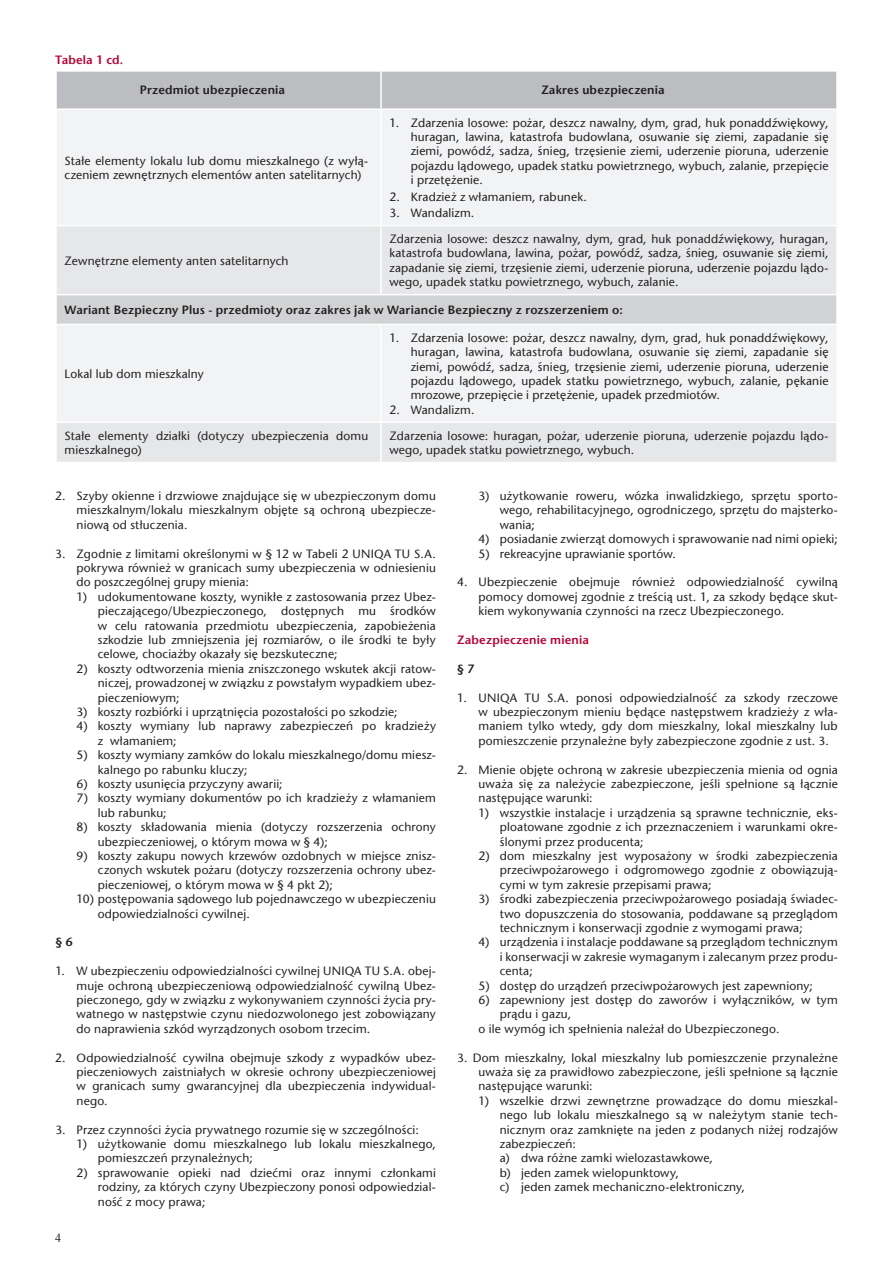
<style>
.page{position:relative;width:893px;height:1263px;background:#fff}
.page>*{position:absolute;margin:0;border:0;box-sizing:border-box;transform-origin:0 0}
.t1{font:12px/14.4px "Stone Sans Pl";letter-spacing:.015em;color:#231f20;text-align:justify}
.t2{font:600 12px "Stone Sans Pl";letter-spacing:.015em;color:#231f20}
.t3{font:600 12px "Stone Sans Pl";letter-spacing:.015em;color:#b50536}
.t4{font:12px "Times New Roman";color:#231f20}
</style>
<div class="page">
<div style="left:57px;top:72px;width:779px;height:36px;background:#bcbdc0"></div>
<div style="left:57px;top:110px;width:779px;height:115px;background:#f2f3f4"></div>
<svg style="left:57px;top:226px;width:779px;height:236px;fill:#e6e7e9"></svg>
<div style="left:56px;top:295px;width:781px;height:29px;background:#d1d2d4"></div>
<hr style="left:380px;top:72px;width:2px;height:36px;background:#fff">
<hr style="left:380px;top:110px;width:2px;height:115px;background:#fff">
<hr style="left:380px;top:226px;width:2px;height:68px;background:#fff">
<hr style="left:55px;top:294px;width:326px;height:1px;background:#fff">
<hr style="left:55px;top:295px;width:2px;height:29px;background:#fff">
<hr style="left:381px;top:294px;width:457px;height:1px;background:#fff">
<hr style="left:836px;top:295px;width:2px;height:29px;background:#fff">
<hr style="left:55px;top:324px;width:326px;height:1px;background:#fff">
<hr style="left:381px;top:324px;width:457px;height:1px;background:#fff">
<hr style="left:380px;top:325px;width:2px;height:96px;background:#fff">
<hr style="left:55px;top:421px;width:326px;height:2px;background:#fff">
<hr style="left:381px;top:421px;width:457px;height:2px;background:#fff">
<hr style="left:380px;top:423px;width:2px;height:39px;background:#fff">
<p class="t3" style="left:55px;top:53px;width:70px">Tabela 1 cd.</p>
<p class="t2" style="left:140px;top:83px;width:147px">Przedmiot ubezpieczenia</p>
<p class="t2" style="left:541px;top:83px;width:125px">Zakres ubezpieczenia</p>
<p class="t1" style="left:65px;top:153px;width:305px">Stałe elementy lokalu lub domu mieszkalnego (z wyłą&shy;czeniem zewnętrznych elementów anten satelitarnych)</p>
<p class="t1" style="left:411px;top:115px;width:419px;text-indent:-21px">1. Zdarzenia losowe: pożar, deszcz nawalny, dym, grad, huk ponaddźwiękowy, huragan, lawina, katastrofa budowlana, osuwanie się ziemi, zapadanie się ziemi, powódź, sadza, śnieg, trzęsienie ziemi, uderzenie pioruna, uderzenie pojazdu lądowego, upadek statku powietrznego, wybuch, zalanie, przepięcie i przetężenie.</p>
<p class="t1" style="left:389px;top:189px;width:199px">2. Kradzież z włamaniem, rabunek.</p>
<p class="t1" style="left:389px;top:206px;width:86px">3. Wandalizm.</p>
<p class="t1" style="left:389px;top:232px;width:440px">Zdarzenia losowe: deszcz nawalny, dym, grad, huk ponaddźwiękowy, huragan, katastrofa budowlana, lawina, pożar, powódź, sadza, śnieg, osuwanie się ziemi, zapadanie się ziemi, trzęsienie ziemi, uderzenie pioruna, uderzenie pojazdu lądo&shy;wego, upadek statku powietrznego, wybuch, zalanie.</p>
<p class="t2" style="left:65px;top:303px;width:560px">Wariant Bezpieczny Plus - przedmioty oraz zakres jak w Wariancie Bezpieczny z rozszerzeniem o:</p>
<p class="t1" style="left:65px;top:253px;width:226px">Zewnętrzne elementy anten satelitarnych</p>
<p class="t1" style="left:65px;top:366px;width:141px">Lokal lub dom mieszkalny</p>
<p class="t1" style="left:411px;top:330px;width:419px;text-indent:-21px">1. Zdarzenia losowe: pożar, deszcz nawalny, dym, grad, huk ponaddźwiękowy, huragan, lawina, katastrofa budowlana, osuwanie się ziemi, zapadanie się ziemi, powódź, sadza, śnieg, trzęsienie ziemi, uderzenie pioruna, uderzenie pojazdu lądowego, upadek statku powietrznego, wybuch, zalanie, pękanie mrozowe, przepięcie i przetężenie, upadek przedmiotów.</p>
<p class="t1" style="left:390px;top:402px;width:86px">2. Wandalizm.</p>
<p class="t1" style="left:65px;top:428px;width:305px">Stałe elementy działki (dotyczy ubezpieczenia domu mieszkalnego)</p>
<p class="t1" style="left:389px;top:428px;width:440px">Zdarzenia losowe: huragan, pożar, uderzenie pioruna, uderzenie pojazdu lądo&shy;wego, upadek statku powietrznego, wybuch.</p>
<p class="t1" style="left:77px;top:489px;width:361px;text-indent:-21px">2. Szyby okienne i drzwiowe znajdujące się w ubezpieczonym domu mieszkalnym/lokalu mieszkalnym objęte są ochroną ubezpiecze&shy;niową od stłuczenia.</p>
<p class="t1" style="left:77px;top:546px;width:361px;text-indent:-21px">3. Zgodnie z limitami określonymi w § 12 w Tabeli 2 UNIQA TU S.A. pokrywa również w granicach sumy ubezpieczenia w odniesieniu do poszczególnej grupy mienia:</p>
<p class="t1" style="left:98px;top:589px;width:340px;text-indent:-21px">1) udokumentowane koszty, wynikłe z zastosowania przez Ubez&shy;pieczającego/Ubezpieczonego, dostępnych mu środków w celu ratowania przedmiotu ubezpieczenia, zapobieżenia szkodzie lub zmniejszenia jej rozmiarów, o ile środki te były celowe, chociażby okazały się bezskuteczne;</p>
<p class="t1" style="left:98px;top:661px;width:340px;text-indent:-21px">2) koszty odtworzenia mienia zniszczonego wskutek akcji ratow&shy;niczej, prowadzonej w związku z powstałym wypadkiem ubez&shy;pieczeniowym;</p>
<p class="t1" style="left:77px;top:705px;width:323px">3) koszty rozbiórki i uprzątnięcia pozostałości po szkodzie;</p>
<p class="t1" style="left:98px;top:719px;width:340px;text-indent:-21px">4) koszty wymiany lub naprawy zabezpieczeń po kradzieży z włamaniem;</p>
<p class="t1" style="left:98px;top:748px;width:340px;text-indent:-21px">5) koszty wymiany zamków do lokalu mieszkalnego/domu miesz&shy;kalnego po rabunku kluczy;</p>
<p class="t1" style="left:77px;top:777px;width:207px">6) koszty usunięcia przyczyny awarii;</p>
<p class="t1" style="left:98px;top:791px;width:340px;text-indent:-21px">7) koszty wymiany dokumentów po ich kradzieży z włamaniem lub rabunku;</p>
<p class="t1" style="left:98px;top:820px;width:340px;text-indent:-21px">8) koszty składowania mienia (dotyczy rozszerzenia ochrony ubezpieczeniowej, o którym mowa w § 4);</p>
<p class="t1" style="left:98px;top:849px;width:340px;text-indent:-21px">9) koszty zakupu nowych krzewów ozdobnych w miejsce znisz&shy;czonych wskutek pożaru (dotyczy rozszerzenia ochrony ubez&shy;pieczeniowej, o którym mowa w § 4 pkt 2);</p>
<p class="t1" style="left:98px;top:892px;width:340px;text-indent:-21px">10) postępowania sądowego lub pojednawczego w ubezpieczeniu odpowiedzialności cywilnej.</p>
<p class="t2" style="left:55px;top:935px;width:19px">§ 6</p>
<p class="t1" style="left:77px;top:964px;width:361px;text-indent:-21px">1. W ubezpieczeniu odpowiedzialności cywilnej UNIQA TU S.A. obej&shy;muje ochroną ubezpieczeniową odpowiedzialność cywilną Ubez&shy;pieczonego, gdy w związku z wykonywaniem czynności życia pry&shy;watnego w następstwie czynu niedozwolonego jest zobowiązany do naprawienia szkód wyrządzonych osobom trzecim.</p>
<p class="t1" style="left:77px;top:1050px;width:361px;text-indent:-21px">2. Odpowiedzialność cywilna obejmuje szkody z wypadków ubez&shy;pieczeniowych zaistniałych w okresie ochrony ubezpieczeniowej w granicach sumy gwarancyjnej dla ubezpieczenia indywidual&shy;nego.</p>
<p class="t1" style="left:55px;top:1122px;width:365px">3. Przez czynności życia prywatnego rozumie się w szczególności:</p>
<p class="t1" style="left:98px;top:1137px;width:340px;text-indent:-21px">1) użytkowanie domu mieszkalnego lub lokalu mieszkalnego, pomieszczeń przynależnych;</p>
<p class="t1" style="left:98px;top:1165px;width:340px;text-indent:-21px">2) sprawowanie opieki nad dziećmi oraz innymi członkami rodziny, za których czyny Ubezpieczony ponosi odpowiedzial&shy;ność z mocy prawa;</p>
<p class="t4" style="left:55px;top:1229px;width:7px">4</p>
<p class="t1" style="left:500px;top:489px;width:340px;text-indent:-21px">3) użytkowanie roweru, wózka inwalidzkiego, sprzętu sporto&shy;wego, rehabilitacyjnego, ogrodniczego, sprzętu do majsterko&shy;wania;</p>
<p class="t1" style="left:478px;top:532px;width:361px">4) posiadanie zwierząt domowych i sprawowanie nad nimi opieki;</p>
<p class="t1" style="left:478px;top:546px;width:199px">5) rekreacyjne uprawianie sportów.</p>
<p class="t1" style="left:479px;top:575px;width:361px;text-indent:-21px">4. Ubezpieczenie obejmuje również odpowiedzialność cywilną pomocy domowej zgodnie z treścią ust. 1, za szkody będące skut&shy;kiem wykonywania czynności na rzecz Ubezpieczonego.</p>
<p class="t3" style="left:457px;top:633px;width:133px">Zabezpieczenie mienia</p>
<p class="t2" style="left:457px;top:661px;width:19px">§ 7</p>
<p class="t1" style="left:479px;top:690px;width:361px;text-indent:-21px">1. UNIQA TU S.A. ponosi odpowiedzialność za szkody rzeczowe w ubezpieczonym mieniu będące następstwem kradzieży z wła&shy;maniem tylko wtedy, gdy dom mieszkalny, lokal mieszkalny lub pomieszczenie przynależne były zabezpieczone zgodnie z ust. 3.</p>
<p class="t1" style="left:478px;top:762px;width:361px;text-indent:-21px">2. Mienie objęte ochroną w zakresie ubezpieczenia mienia od ognia uważa się za należycie zabezpieczone, jeśli spełnione są łącznie następujące warunki:</p>
<p class="t1" style="left:500px;top:805px;width:340px;text-indent:-21px">1) wszystkie instalacje i urządzenia są sprawne technicznie, eks&shy;ploatowane zgodnie z ich przeznaczeniem i warunkami okre&shy;ślonymi przez producenta;</p>
<p class="t1" style="left:500px;top:849px;width:340px;text-indent:-21px">2) dom mieszkalny jest wyposażony w środki zabezpieczenia przeciwpożarowego i odgromowego zgodnie z obowiązują&shy;cymi w tym zakresie przepisami prawa;</p>
<p class="t1" style="left:500px;top:892px;width:340px;text-indent:-21px">3) środki zabezpieczenia przeciwpożarowego posiadają świadec&shy;two dopuszczenia do stosowania, poddawane są przeglądom technicznym i konserwacji zgodnie z wymogami prawa;</p>
<p class="t1" style="left:500px;top:935px;width:340px;text-indent:-21px">4) urządzenia i instalacje poddawane są przeglądom technicznym i konserwacji w zakresie wymaganym i zalecanym przez produ&shy;centa;</p>
<p class="t1" style="left:478px;top:978px;width:336px">5) dostęp do urządzeń przeciwpożarowych jest zapewniony;</p>
<p class="t1" style="left:478px;top:993px;width:361px">6) zapewniony jest dostęp do zaworów i wyłączników, w tym</p>
<p class="t1" style="left:500px;top:1007px;width:73px">prądu i gazu,</p>
<p class="t1" style="left:478px;top:1021px;width:302px">o ile wymóg ich spełnienia należał do Ubezpieczonego.</p>
<p class="t1" style="left:478px;top:1050px;width:361px;text-indent:-21px">3. Dom mieszkalny, lokal mieszkalny lub pomieszczenie przynależne uważa się za prawidłowo zabezpieczone, jeśli spełnione są łącznie następujące warunki:</p>
<p class="t1" style="left:500px;top:1093px;width:340px;text-align:left;text-indent:-21px">1) wszelkie drzwi zewnętrzne prowadzące do domu mieszkal&shy;nego lub lokalu mieszkalnego są w należytym stanie tech&shy;nicznym oraz zamknięte na jeden z podanych niżej rodzajów zabezpieczeń:<br>a) dwa różne zamki wielozastawkowe,<br>b) jeden zamek wielopunktowy,<br>c) jeden zamek mechaniczno-elektroniczny,</p>
</div>
